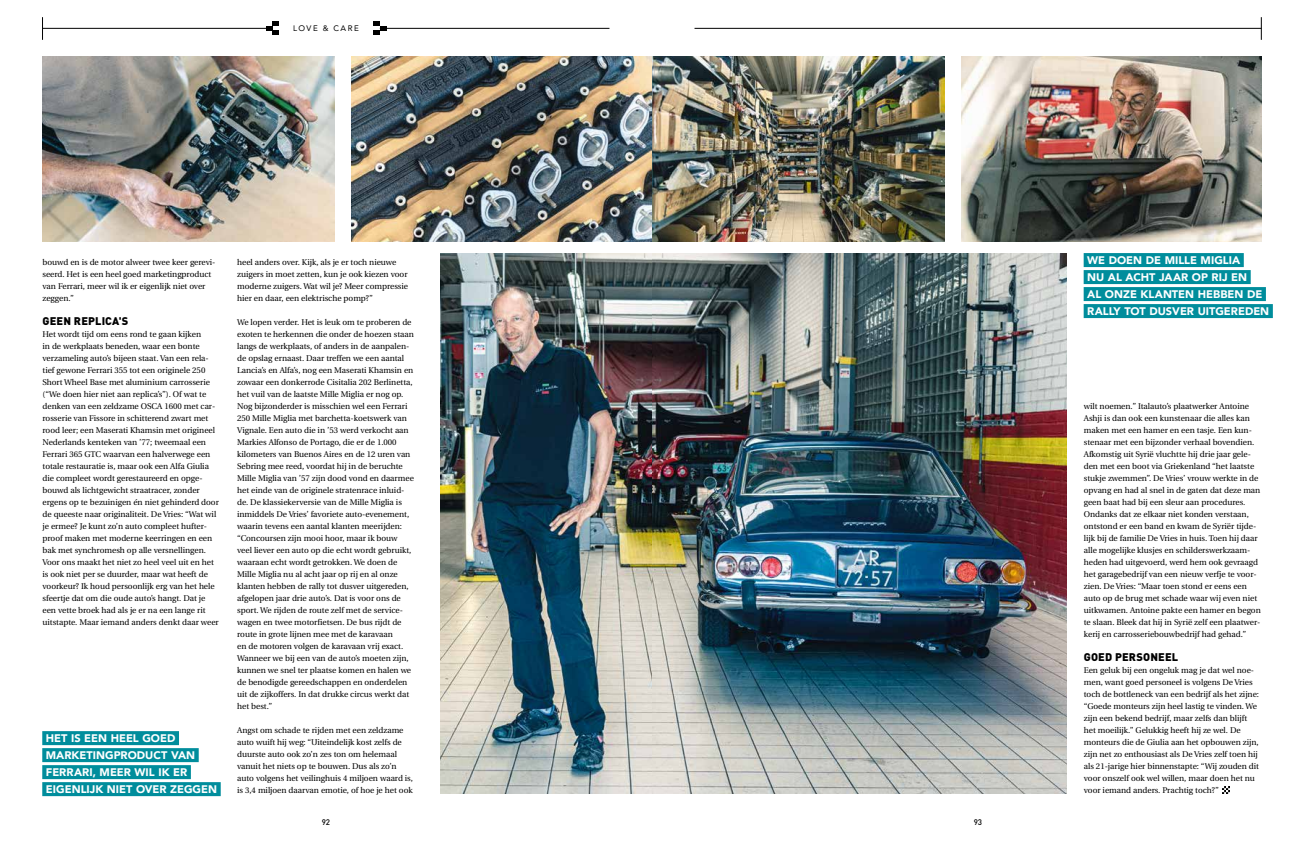
<style>
.page{position:relative;width:1304px;height:842px;background:#fff}
.page>*{position:absolute;margin:0;border:0;box-sizing:border-box;transform-origin:0 0}
.t1{font:900 11px/17px "Avenir";color:#fff}
.t2{font:900 11px "DIN Pro";letter-spacing:.015em;color:#000}
.t3{font:8.3px/12px "Utopia";letter-spacing:-.005em;color:#000}
.t4{font:8px "Avenir";letter-spacing:.185em;color:#000}
.t5{font:500 8px "DIN Pro";color:#000}
</style>
<div class="page">
<svg style="left:266px;top:22px;width:13px;height:13px"></svg>
<svg style="left:373px;top:22px;width:13px;height:13px"></svg>
<hr style="left:43px;top:28px;width:224px;height:1px;background:#000">
<hr style="left:380px;top:28px;width:229px;height:1px;background:#000">
<hr style="left:694px;top:28px;width:567px;height:1px;background:#000">
<svg style="left:42px;top:17px;width:1px;height:23px"></svg>
<svg style="left:1261px;top:17px;width:1px;height:23px"></svg>
<svg style="left:1223px;top:786px;width:7px;height:7px"></svg>
<img style="left:352px;top:57px;width:592px;height:184px">
<img style="left:43px;top:57px;width:292px;height:184px">
<img style="left:961px;top:57px;width:300px;height:184px">
<img style="left:440px;top:253px;width:627px;height:540px">
<div style="left:42px;top:731px;width:137px;height:14px;background:#008d9c"></div>
<div style="left:42px;top:748px;width:157px;height:14px;background:#008d9c"></div>
<div style="left:42px;top:765px;width:149px;height:14px;background:#008d9c"></div>
<div style="left:42px;top:782px;width:179px;height:14px;background:#008d9c"></div>
<div style="left:1084px;top:253px;width:160px;height:14px;background:#008d9c"></div>
<div style="left:1084px;top:270px;width:167px;height:14px;background:#008d9c"></div>
<div style="left:1084px;top:287px;width:182px;height:14px;background:#008d9c"></div>
<div style="left:1084px;top:304px;width:189px;height:14px;background:#008d9c"></div>
<p class="t4" style="left:293px;top:22px;width:67px">LOVE &amp; CARE</p>
<p class="t3" style="left:43px;top:256px;width:175px">bouwd en is de motor alweer twee keer gerevi&shy;seerd. Het is een heel goed marketingproduct van Ferrari, meer wil ik er eigenlijk niet over zeggen.”</p>
<h1 class="t2" style="left:43px;top:312px;width:87px">GEEN REPLICA'S</h1>
<p class="t3" style="left:43px;top:328px;width:178px">Het wordt tijd om eens rond te gaan kijken<br>in de werkplaats beneden, waar een bonte verzameling auto’s bijeen staat. Van een rela&shy;tief gewone Ferrari 355 tot een originele 250<br>Short Wheel Base met aluminium carrosserie (“We doen hier niet aan replica’s”). Of wat te denken van een zeldzame OSCA 1600 met car&shy;rosserie van Fissore in schitterend zwart met rood leer; een Maserati Khamsin met origineel Nederlands kenteken van ’77; tweemaal een Ferrari 365 GTC waarvan een halverwege een totale restauratie is, maar ook een Alfa Giulia die compleet wordt gerestaureerd en opge&shy;bouwd als lichtgewicht straatracer, zonder ergens op te bezuinigen én niet gehinderd door de queeste naar originaliteit. De Vries: “Wat wil je ermee? Je kunt zo’n auto compleet hufter&shy;proof maken met moderne keerringen en een bak met synchromesh op alle versnellingen.<br>Voor ons maakt het niet zo heel veel uit en het is ook niet per se duurder, maar wat heeft de voorkeur? Ik houd persoonlijk erg van het hele sfeertje dat om die oude auto’s hangt. Dat je een vette broek had als je er na een lange rit uitstapte. Maar iemand anders denkt daar weer</p>
<h1 class="t1" style="left:46px;top:729px;width:173px">HET IS EEN HEEL GOED<br>MARKETINGPRODUCT VAN<br>FERRARI, MEER WIL IK ER<br>EIGENLIJK NIET OVER ZEGGEN</h1>
<p class="t3" style="left:237px;top:256px;width:172px">heel anders over. Kijk, als je er toch nieuwe zuigers in moet zetten, kun je ook kiezen voor moderne zuigers. Wat wil je? Meer compressie hier en daar, een elektrische pomp?”</p>
<p class="t3" style="left:237px;top:316px;width:178px">We lopen verder. Het is leuk om te proberen de exoten te herkennen die onder de hoezen staan langs de werkplaats, of anders in de aanpalen&shy;de opslag ernaast. Daar treffen we een aantal Lancia’s en Alfa’s, nog een Maserati Khamsin en zowaar een donkerrode Cisitalia 202 Berlinetta, het vuil van de laatste Mille Miglia er nog op.<br>Nog bijzonderder is misschien wel een Ferrari 250 Mille Miglia met barchetta-koetswerk van Vignale. Een auto die in ’53 werd verkocht aan Markies Alfonso de Portago, die er de 1.000 kilometers van Buenos Aires en de 12 uren van Sebring mee reed, voordat hij in de beruchte Mille Miglia van ’57 zijn dood vond en daarmee het einde van de originele stratenrace inluid&shy;de. De klassiekerversie van de Mille Miglia is inmiddels De Vries’ favoriete auto-evenement, waarin tevens een aantal klanten meerijden: “Concoursen zijn mooi hoor, maar ik bouw veel liever een auto op die echt wordt gebruikt, waaraan echt wordt getrokken. We doen de Mille Miglia nu al acht jaar op rij en al onze klanten hebben de rally tot dusver uitgereden, afgelopen jaar drie auto’s. Dat is voor ons de sport. We rijden de route zelf met de service&shy;wagen en twee motorfietsen. De bus rijdt de route in grote lijnen mee met de karavaan<br>en de motoren volgen de karavaan vrij exact.<br>Wanneer we bij een van de auto’s moeten zijn, kunnen we snel ter plaatse komen en halen we de benodigde gereedschappen en onderdelen uit de zijkoffers. In dat drukke circus werkt dat het best.”</p>
<p class="t3" style="left:237px;top:725px;width:177px">Angst om schade te rijden met een zeldzame auto wuift hij weg: “Uiteindelijk kost zelfs de duurste auto ook zo’n zes ton om helemaal vanuit het niets op te bouwen. Dus als zo’n auto volgens het veilinghuis 4 miljoen waard is, is 3,4 miljoen daarvan emotie, of hoe je het ook</p>
<p class="t5" style="left:322px;top:816px;width:10px">92</p>
<p class="t5" style="left:974px;top:816px;width:10px">93</p>
<h1 class="t1" style="left:1087px;top:251px;width:184px">WE DOEN DE MILLE MIGLIA<br>NU AL ACHT JAAR OP RIJ EN<br>AL ONZE KLANTEN HEBBEN DE<br>RALLY TOT DUSVER UITGEREDEN</h1>
<p class="t3" style="left:1084px;top:401px;width:179px">wilt noemen.” Italauto’s plaatwerker Antoine Ashji is dan ook een kunstenaar die alles kan maken met een hamer en een tasje. Een kun&shy;stenaar met een bijzonder verhaal bovendien.<br>Afkomstig uit Syrië vluchtte hij drie jaar gele&shy;den met een boot via Griekenland “het laatste stukje zwemmen”. De Vries’ vrouw werkte in de opvang en had al snel in de gaten dat deze man geen baat had bij een sleur aan procedures.<br>Ondanks dat ze elkaar niet konden verstaan, ontstond er een band en kwam de Syriër tijde&shy;lijk bij de familie De Vries in huis. Toen hij daar alle mogelijke klusjes en schilderswerkzaam&shy;heden had uitgevoerd, werd hem ook gevraagd het garagebedrijf van een nieuw verfje te voor&shy;zien. De Vries: “Maar toen stond er eens een auto op de brug met schade waar wij even niet uitkwamen. Antoine pakte een hamer en begon te slaan. Bleek dat hij in Syrië zelf een plaatwer&shy;kerij en carrosseriebouwbedrijf had gehad.”</p>
<h1 class="t2" style="left:1084px;top:648px;width:96px">GOED PERSONEEL</h1>
<p class="t3" style="left:1084px;top:664px;width:177px">Een geluk bij een ongeluk mag je dat wel noe&shy;men, want goed personeel is volgens De Vries toch de bottleneck van een bedrijf als het zijne: “Goede monteurs zijn heel lastig te vinden. We zijn een bekend bedrijf, maar zelfs dan blijft het moeilijk.” Gelukkig heeft hij ze wel. De monteurs die de Giulia aan het opbouwen zijn, zijn net zo enthousiast als De Vries zelf toen hij als 21-jarige hier binnenstapte: “Wij zouden dit voor onszelf ook wel willen, maar doen het nu voor iemand anders. Prachtig toch?”</p>
</div>
